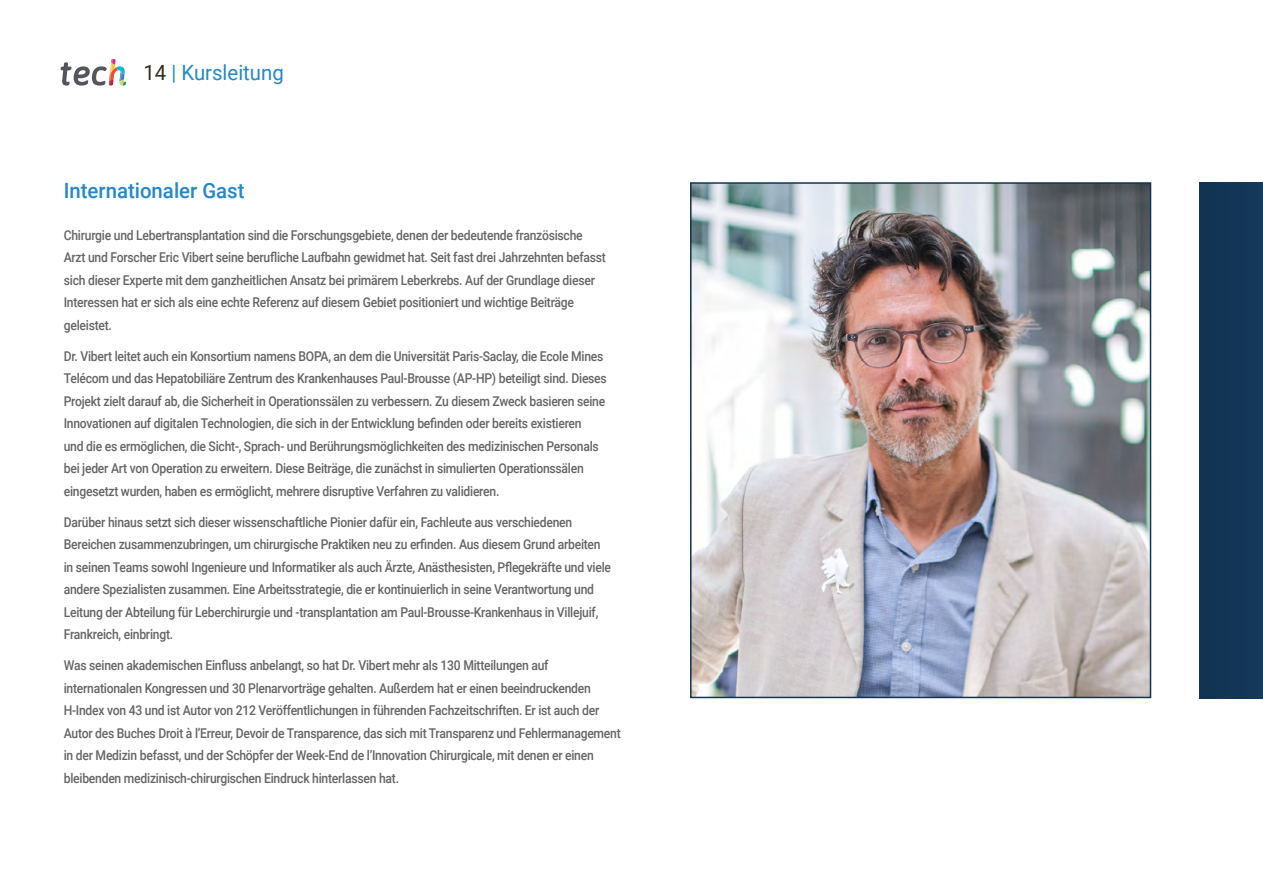
<style>
.page{position:relative;width:1263px;height:893px;background:#fff}
.page>*{position:absolute;margin:0;border:0;box-sizing:border-box;transform-origin:0 0}
.t1{font:500 21px "Roboto";color:#2488c9}
.t2{font:21px "Roboto";color:#2488c9}
.t3{font:500 13.5px/22.5px "Roboto";letter-spacing:-.02em;color:#656565;scale:.9 1}
.s1{color:#312e20}
</style>
<div class="page">
<div style="left:1199px;top:182px;width:64px;height:516px;background:#133556"></div>
<img style="left:693px;top:185px;width:455px;height:510px">
<div style="left:690px;top:182px;width:461px;height:516px;border:2px solid #113452"></div>
<svg style="left:61px;top:59px;width:65px;height:27px"></svg>
<h1 class="t2" style="left:144px;top:57px;width:142px"><span class="s1">14</span> | Kursleitung</h1>
<h1 class="t1" style="left:64px;top:176px;width:182px">Internationaler Gast</h1>
<p class="t3" style="left:64px;top:223px;width:604px">Chirurgie und Lebertransplantation sind die Forschungsgebiete, denen der bedeutende französische Arzt und Forscher Eric Vibert seine berufliche Laufbahn gewidmet hat. Seit fast drei Jahrzehnten befasst sich dieser Experte mit dem ganzheitlichen Ansatz bei primärem Leberkrebs. Auf der Grundlage dieser Interessen hat er sich als eine echte Referenz auf diesem Gebiet positioniert und wichtige Beiträge geleistet.</p>
<p class="t3" style="left:64px;top:344px;width:605px">Dr. Vibert leitet auch ein Konsortium namens BOPA, an dem die Universität Paris-Saclay, die Ecole Mines Telécom und das Hepatobiliäre Zentrum des Krankenhauses Paul-Brousse (AP-HP) beteiligt sind. Dieses Projekt zielt darauf ab, die Sicherheit in Operationssälen zu verbessern. Zu diesem Zweck basieren seine Innovationen auf digitalen Technologien, die sich in der Entwicklung befinden oder bereits existieren<br>und die es ermöglichen, die Sicht-, Sprach- und Berührungsmöglichkeiten des medizinischen Personals bei jeder Art von Operation zu erweitern. Diese Beiträge, die zunächst in simulierten Operationssälen eingesetzt wurden, haben es ermöglicht, mehrere disruptive Verfahren zu validieren.</p>
<p class="t3" style="left:64px;top:510px;width:610px">Darüber hinaus setzt sich dieser wissenschaftliche Pionier dafür ein, Fachleute aus verschiedenen Bereichen zusammenzubringen, um chirurgische Praktiken neu zu erfinden. Aus diesem Grund arbeiten in seinen Teams sowohl Ingenieure und Informatiker als auch Ärzte, Anästhesisten, Pflegekräfte und viele andere Spezialisten zusammen. Eine Arbeitsstrategie, die er kontinuierlich in seine Verantwortung und Leitung der Abteilung für Leberchirurgie und -transplantation am Paul-Brousse-Krankenhaus in Villejuif, Frankreich, einbringt.</p>
<p class="t3" style="left:64px;top:654px;width:620px">Was seinen akademischen Einfluss anbelangt, so hat Dr. Vibert mehr als 130 Mitteilungen auf internationalen Kongressen und 30 Plenarvorträge gehalten. Außerdem hat er einen beeindruckenden H-Index von 43 und ist Autor von 212 Veröffentlichungen in führenden Fachzeitschriften. Er ist auch der Autor des Buches Droit à l’Erreur, Devoir de Transparence, das sich mit Transparenz und Fehlermanagement in der Medizin befasst, und der Schöpfer der Week-End de l’Innovation Chirurgicale, mit denen er einen bleibenden medizinisch-chirurgischen Eindruck hinterlassen hat.</p>
</div>
